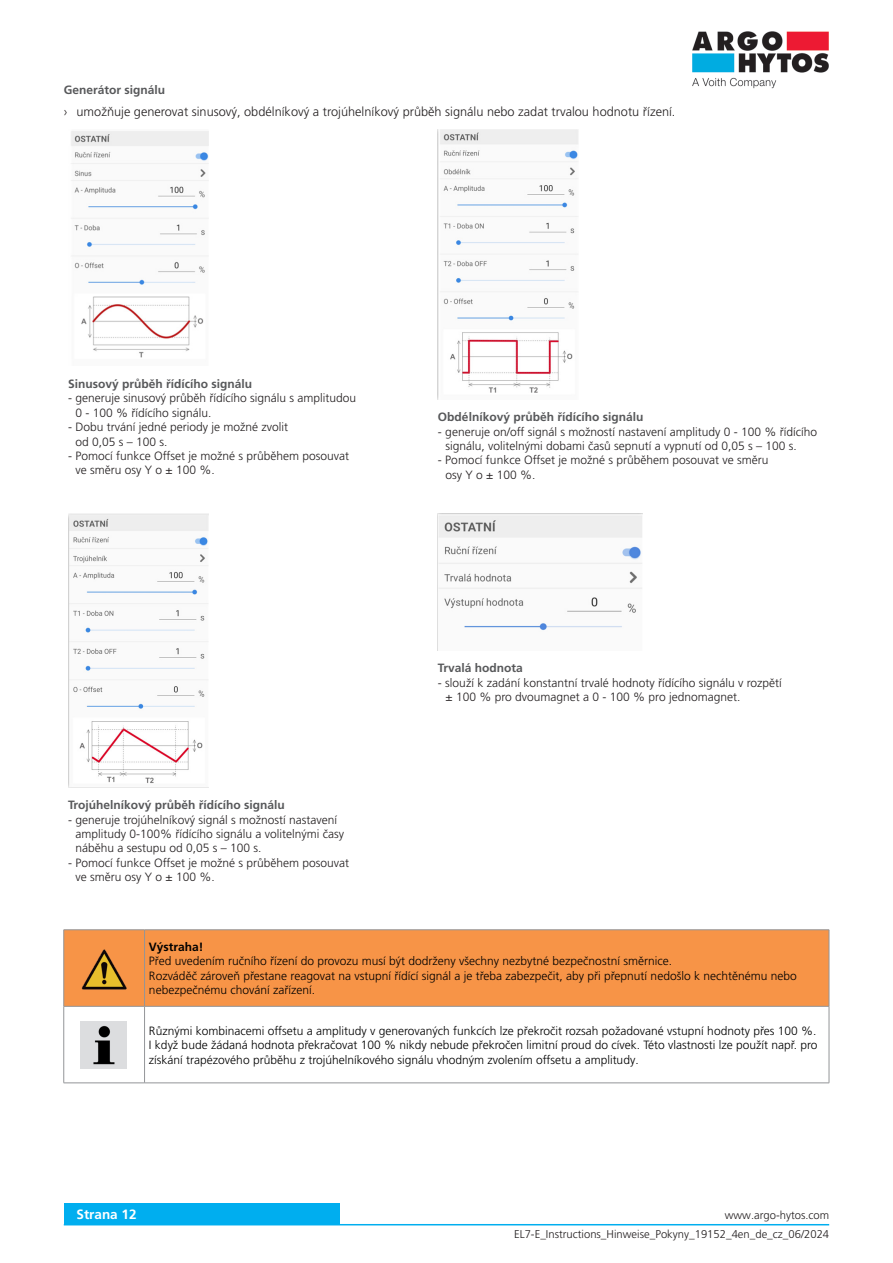
<style>
.page{position:relative;width:893px;height:1263px;background:#fff}
.page>*{position:absolute;margin:0;border:0;box-sizing:border-box;transform-origin:0 0}
.t1{font:700 13.5px "Frutiger LT Pro";color:#fff}
.t2{font:300 12.75px "Frutiger LT Pro";color:#231f20}
._06_Text{font:300 12px/14.4px "Frutiger LT Pro";color:#231f20}
._06_Text__odsaz_1mm{font:300 12px/14.4px "Frutiger LT Pro";color:#000}
._06_Text-2{font:700 12px "Frutiger LT Pro";color:#57585a}
._05_Subline_Copytext{font:700 12px "Frutiger LT Pro";color:#57585a}
._05_Subline_Copytext-2{font:700 12px "Frutiger LT Pro";color:#000}
.t3{font:300 11.25px "Frutiger LT Pro";color:#231f20}
</style>
<div class="page">
<div style="left:64px;top:1203px;width:276px;height:22px;background:#00aeef"></div>
<hr style="left:64px;top:1224px;width:765px;height:1px;background:#00aeef">
<div style="left:64px;top:930px;width:765px;height:76px;background:#f79447"></div>
<hr style="left:64px;top:929px;width:81px;height:1px;background:#939598">
<hr style="left:63px;top:930px;width:1px;height:76px;background:#939598">
<hr style="left:64px;top:1006px;width:81px;height:1px;background:#939598">
<hr style="left:63px;top:1006px;width:1px;height:77px;background:#939598">
<hr style="left:64px;top:1082px;width:81px;height:1px;background:#939598">
<hr style="left:145px;top:929px;width:684px;height:1px;background:#939598">
<hr style="left:144px;top:930px;width:1px;height:76px;background:#939598">
<hr style="left:829px;top:930px;width:1px;height:76px;background:#939598">
<hr style="left:145px;top:1006px;width:684px;height:1px;background:#939598">
<hr style="left:144px;top:1006px;width:1px;height:77px;background:#939598">
<hr style="left:829px;top:1006px;width:1px;height:77px;background:#939598">
<hr style="left:145px;top:1082px;width:684px;height:1px;background:#939598">
<img style="left:81px;top:949px;width:47px;height:41px">
<img style="left:81px;top:1021px;width:46px;height:47px">
<img style="left:692px;top:31px;width:137px;height:57px">
<img style="left:71px;top:131px;width:137px;height:227px">
<img style="left:438px;top:129px;width:140px;height:270px">
<img style="left:68px;top:513px;width:140px;height:275px">
<img style="left:438px;top:513px;width:204px;height:118px">
<p class="_05_Subline_Copytext" style="left:64px;top:83px;width:103px">Generátor signálu</p>
<p class="t2" style="left:64px;top:105px;width:613px">› umožňuje generovat sinusový, obdélníkový a trojúhelníkový průběh signálu nebo zadat trvalou hodnotu řízení.</p>
<p class="_06_Text-2" style="left:68px;top:377px;width:186px">Sinusový průběh řídícího signálu</p>
<p class="_06_Text" style="left:76px;top:391px;width:282px;text-indent:-8px">- generuje sinusový průběh řídícího signálu s amplitudou<br>0 - 100 % řídícího signálu.</p>
<p class="_06_Text" style="left:76px;top:420px;width:214px;text-indent:-8px">- Dobu trvání jedné periody je možné zvolit od 0,05 s – 100 s.</p>
<p class="_06_Text" style="left:76px;top:449px;width:275px;text-indent:-8px">- Pomocí funkce Offset je možné s průběhem posouvat ve směru osy Y o ± 100 %.</p>
<p class="_06_Text-2" style="left:68px;top:798px;width:218px">Trojúhelníkový průběh řídícího signálu</p>
<p class="_06_Text" style="left:76px;top:812px;width:270px;text-indent:-8px">- generuje trojúhelníkový signál s možností nastavení amplitudy 0-100% řídícího signálu a volitelnými časy náběhu a sestupu od 0,05 s – 100 s.</p>
<p class="_06_Text" style="left:76px;top:855px;width:275px;text-indent:-8px">- Pomocí funkce Offset je možné s průběhem posouvat ve směru osy Y o ± 100 %.</p>
<p class="_06_Text-2" style="left:438px;top:410px;width:207px">Obdélníkový průběh řídícího signálu</p>
<p class="_06_Text" style="left:445px;top:424px;width:373px;text-indent:-8px">- generuje on/off signál s možností nastavení amplitudy 0 - 100 % řídícího signálu, volitelnými dobami časů sepnutí a vypnutí od 0,05 s – 100 s.</p>
<p class="_06_Text" style="left:445px;top:453px;width:324px;text-indent:-8px">- Pomocí funkce Offset je možné s průběhem posouvat ve směru osy Y o ± 100 %.</p>
<p class="_06_Text-2" style="left:438px;top:661px;width:86px">Trvalá hodnota</p>
<p class="_06_Text" style="left:445px;top:675px;width:338px;text-indent:-8px">- slouží k zadání konstantní trvalé hodnoty řídícího signálu v rozpětí ± 100 % pro dvoumagnet a 0 - 100 % pro jednomagnet.</p>
<p class="_05_Subline_Copytext-2" style="left:149px;top:940px;width:56px">Výstraha!</p>
<p class="_06_Text__odsaz_1mm" style="left:149px;top:954px;width:525px">Před uvedením ručního řízení do provozu musí být dodrženy všechny nezbytné bezpečnostní směrnice.</p>
<p class="_06_Text__odsaz_1mm" style="left:149px;top:968px;width:649px">Rozváděč zároveň přestane reagovat na vstupní řídící signál a je třeba zabezpečit, aby při přepnutí nedošlo k nechtěnému nebo nebezpečnému chování zařízení.</p>
<p class="_06_Text__odsaz_1mm" style="left:149px;top:1023px;width:670px;text-align:justify">Různými kombinacemi offsetu a amplitudy v generovaných funkcích lze překročit rozsah požadované vstupní hodnoty přes 100 %.<br>I když bude žádaná hodnota překračovat 100 % nikdy nebude překročen limitní proud do cívek. Této vlastnosti lze použít např. pro získání trapézového průběhu z trojúhelníkového signálu vhodným zvolením offsetu a amplitudy.</p>
<p class="t1" style="left:77px;top:1206px;width:62px">Strana 12</p>
<p class="t3" style="left:725px;top:1209px;width:106px">www.argo-hytos.com</p>
<p class="t3" style="left:514px;top:1227px;width:317px">EL7-E_Instructions_Hinweise_Pokyny_19152_4en_de_cz_06/2024</p>
</div>
